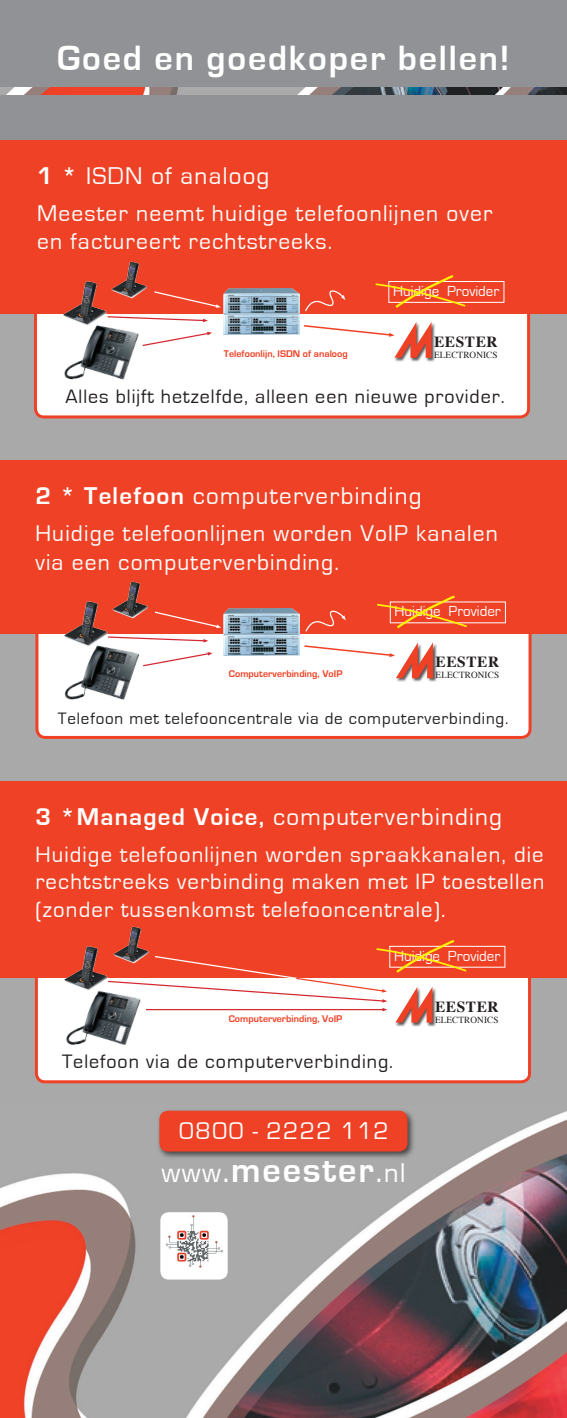
<style>
.page{position:relative;width:567px;height:1418px;background:#fff}
.page>*{position:absolute;margin:0;border:0;box-sizing:border-box;transform-origin:0 0}
.t1{font:700 36.2px "Eurostile";letter-spacing:.05em;color:#fff}
.t2{font:25px "Eurostile";letter-spacing:.05em;color:#fff}
.t3{font:23.5px/28.2px "Eurostile";letter-spacing:.05em;color:#fff}
.t4{font:22.75px/27.3px "Eurostile";letter-spacing:.05em;color:#fff;text-align:justify}
.t5{font:20px "Eurostile";letter-spacing:.05em;color:#231f20}
.t6{font:17px "Eurostile";letter-spacing:.05em;color:#231f20}
.t7{font:700 15.43px "Times";letter-spacing:.035em;color:#231f20}
.t8{font:15px "Eurostile";color:#fff}
.t9{font:700 10px "Eurostile";letter-spacing:.005em;color:#ef4125}
.t10{font:9.25px "Times";letter-spacing:.01em;color:#231f20}
.s1{font-weight:700}
.s2{font-weight:400;font-size:28.2px}
.s3{font-weight:400}
</style>
<div class="page">
<div style="left:0;top:0;width:567px;height:143px;background:#909295"></div>
<div style="left:0;top:309px;width:567px;height:1092px;background:#a9a9a9"></div>
<div style="left:34px;top:978px;width:497px;height:103px;background:#fff"></div>
<div style="left:0;top:781px;width:567px;height:197px;background:#ef4125"></div>
<div style="left:389px;top:945px;width:116px;height:22px;border:1px solid #fff"></div>
<div style="left:395px;top:986px;width:42px;height:41px;background:#231f20;opacity:.75"></div>
<img style="left:62px;top:946px;width:45px;height:36px">
<div style="left:32px;top:313px;width:500px;height:104px;background:#fff"></div>
<div style="left:0;top:140px;width:567px;height:173px;background:#ef4125"></div>
<div style="left:388px;top:281px;width:116px;height:22px;border:1px solid #fff"></div>
<div style="left:394px;top:322px;width:42px;height:40px;background:#231f20;opacity:.75"></div>
<svg style="left:375px;top:275px;width:92px;height:33px"></svg>
<div style="left:35px;top:634px;width:497px;height:103px;background:#fff"></div>
<div style="left:0;top:461px;width:567px;height:173px;background:#ef4125"></div>
<svg style="left:154px;top:611px;width:67px;height:17px"></svg>
<svg style="left:147px;top:652px;width:66px;height:15px"></svg>
<div style="left:395px;top:642px;width:42px;height:40px;background:#231f20;opacity:.75"></div>
<img style="left:57px;top:636px;width:90px;height:72px">
<img style="left:62px;top:601px;width:47px;height:47px">
<img style="left:112px;top:581px;width:36px;height:38px">
<svg style="left:107px;top:635px;width:101px;height:7px"></svg>
<svg style="left:377px;top:595px;width:92px;height:34px"></svg>
<img style="left:0;top:1111px;width:567px;height:306px">
<img style="left:1px;top:87px;width:566px;height:7px">
<div style="left:157px;top:1108px;width:259px;height:51px;background:#231f20;opacity:.75"></div>
<div style="left:159px;top:1110px;width:248px;height:41px;background:#ef4125"></div>
<img style="left:224px;top:608px;width:76px;height:47px">
<svg style="left:160px;top:1212px;width:68px;height:67px"></svg>
<img style="left:165px;top:1214px;width:59px;height:53px">
<svg style="left:303px;top:642px;width:130px;height:36px;background:#f8dcd7"></svg>
<svg style="left:305px;top:610px;width:41px;height:22px"></svg>
<svg style="left:154px;top:291px;width:67px;height:17px"></svg>
<svg style="left:146px;top:332px;width:66px;height:15px"></svg>
<img style="left:56px;top:316px;width:90px;height:72px">
<img style="left:61px;top:281px;width:48px;height:46px">
<img style="left:111px;top:261px;width:36px;height:38px">
<svg style="left:106px;top:315px;width:102px;height:7px"></svg>
<img style="left:223px;top:288px;width:77px;height:47px">
<svg style="left:302px;top:322px;width:130px;height:36px;background:#f8dbd7"></svg>
<svg style="left:305px;top:290px;width:40px;height:22px"></svg>
<img style="left:58px;top:982px;width:90px;height:71px">
<img style="left:129px;top:926px;width:13px;height:12px">
<svg style="left:107px;top:938px;width:361px;height:84px"></svg>
<p class="t1" style="left:57px;top:38px;width:454px">Goed en goedkoper bellen!</p>
<p class="t2" style="left:37px;top:162px;width:234px"><span class="s1">1 *</span> ISDN of analoog</p>
<p class="t3" style="left:37px;top:200px;width:457px">Meester neemt huidige telefoonlijnen over en factureert rechtstreeks.</p>
<p class="t9" style="left:224px;top:348px;width:125px">Telefoonlijn, ISDN of analoog</p>
<p class="t8" style="left:393px;top:283px;width:108px">Huidige Provider</p>
<p class="t7" style="left:434px;top:327px;width:65px">EESTER</p>
<p class="t10" style="left:434px;top:346px;width:65px">ELECTRONICS</p>
<p class="t5" style="left:65px;top:385px;width:441px">Alles blijft hetzelfde, alleen een nieuwe provider.</p>
<p class="t2" style="left:35px;top:482px;width:388px"><span class="s1">2 * Telefoon</span> computerverbinding</p>
<p class="t3" style="left:35px;top:520px;width:464px">Huidige telefoonlijnen worden VoIP kanalen</p>
<p class="t3" style="left:35px;top:548px;width:305px">via een computerverbinding.</p>
<p class="t9" style="left:229px;top:668px;width:115px">Computerverbinding, VoIP</p>
<p class="t8" style="left:395px;top:603px;width:108px">Huidige Provider</p>
<p class="t7" style="left:436px;top:647px;width:65px">EESTER</p>
<p class="t10" style="left:436px;top:666px;width:65px">ELECTRONICS</p>
<p class="t6" style="left:58px;top:709px;width:452px">Telefoon met telefooncentrale via de computerverbinding.</p>
<p class="t2" style="left:35px;top:802px;width:468px"><span class="s1">3 *Managed Voice,</span> computerverbinding</p>
<p class="t4" style="left:35px;top:841px;width:511px">Huidige telefoonlijnen worden spraakkanalen, die rechtstreeks verbinding maken met IP toestellen (zonder tussenkomst telefooncentrale).</p>
<p class="t9" style="left:229px;top:1013px;width:115px">Computerverbinding, VoIP</p>
<p class="t8" style="left:394px;top:947px;width:108px">Huidige Provider</p>
<p class="t7" style="left:435px;top:991px;width:65px">EESTER</p>
<p class="t10" style="left:435px;top:1010px;width:65px">ELECTRONICS</p>
<p class="t5" style="left:62px;top:1050px;width:333px">Telefoon via de computerverbinding.</p>
<p class="t2" style="left:179px;top:1117px;width:212px">0800 - 2222 112</p>
<p class="t1" style="left:161px;top:1150px;width:246px"><span class="s2">www</span><span class="s3">.</span>meester<span class="s3">.</span><span class="s2">nl</span></p>
</div>
